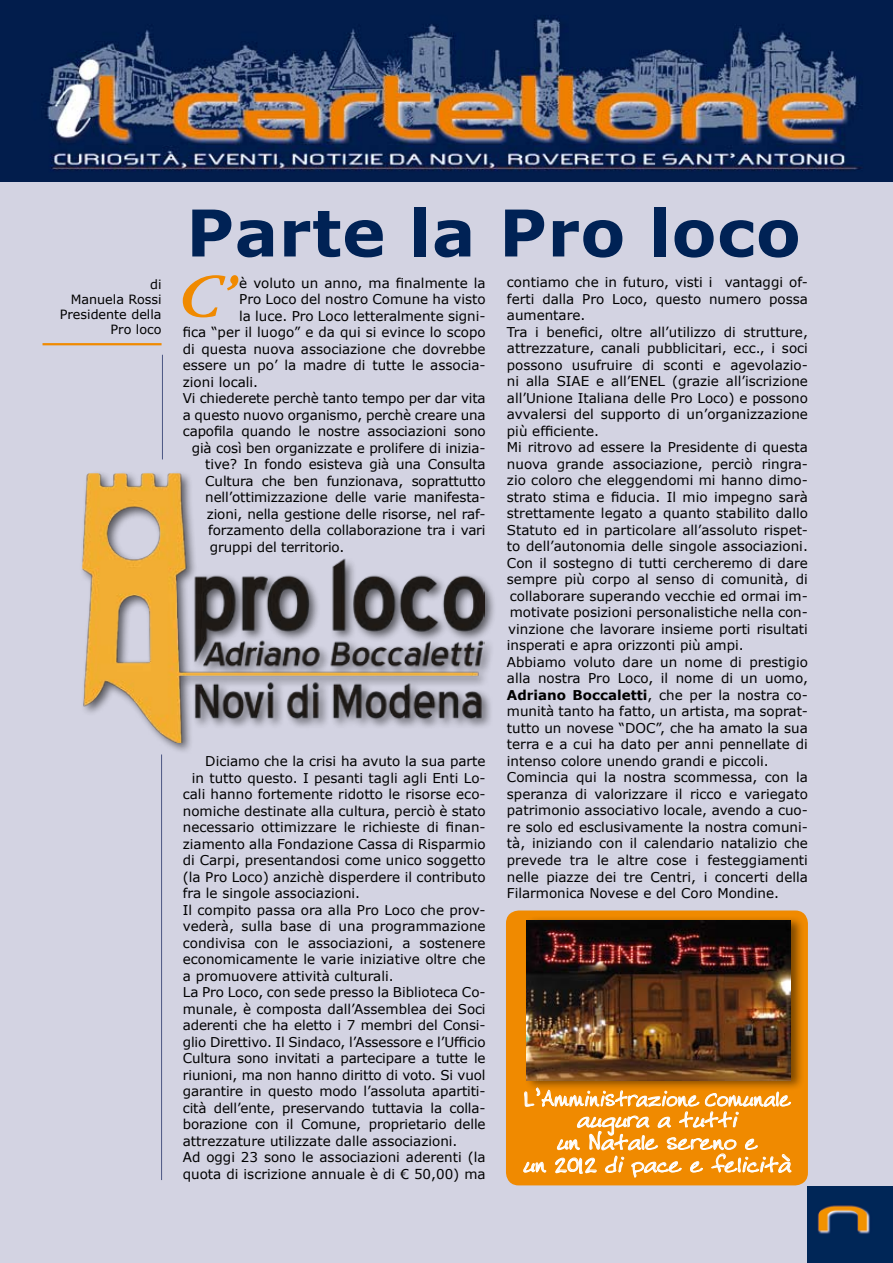
<style>
.page{position:relative;width:893px;height:1263px;background:#d3d3e2}
.page>*{position:absolute;margin:0;border:0;box-sizing:border-box;transform-origin:0 0}
.t1{font:700 64.5px "Verdana";letter-spacing:.01em;color:#025}
.t2{font:italic 700 64.5px "Garamond";color:#f08a00}
.t3{font:22.5px/22px "Libertys Hand";letter-spacing:-.01em;color:#fff;text-align:center}
.t4{font:13.5px/16.5px "Verdana";color:#000}
.t5{font:12.75px/15px "Verdana";color:#000;text-align:right}
.s1{font-weight:700}
</style>
<div class="page">
<div style="left:506px;top:910px;width:302px;height:275px;background:#f08a00;border-radius:13px"></div>
<img style="left:0;top:0;width:893px;height:182px">
<hr style="left:162px;top:355px;width:1px;height:104px;background:#4b5683">
<hr style="left:43px;top:343px;width:119px;height:2px;background:#f08a00">
<svg style="left:523px;top:1092px;width:269px;height:86px"></svg>
<div style="left:79px;top:470px;width:417px;height:284px;background:#000;opacity:.58"></div>
<img style="left:83px;top:474px;width:402px;height:269px">
<hr style="left:161px;top:754px;width:1px;height:426px;background:#4b5683">
<div style="left:524px;top:915px;width:281px;height:177px;background:#000;opacity:.48"></div>
<img style="left:526px;top:921px;width:265px;height:160px">
<p class="t5" style="left:60px;top:276px;width:103px">di<br>Manuela Rossi<br>Presidente della<br>Pro loco</p>
<h1 class="t1" style="left:186px;top:192px;width:616px">Parte la Pro loco</h1>
<h1 class="t2" style="left:180px;top:251px;width:59px">C’</h1>
<p class="t4" style="left:239px;top:274px;width:248px">è voluto un anno, ma finalmente la</p>
<p class="t4" style="left:239px;top:291px;width:248px">Pro Loco del nostro Comune ha visto</p>
<p class="t4" style="left:239px;top:307px;width:248px">la luce. Pro Loco letteralmente signi-</p>
<p class="t4" style="left:183px;top:324px;width:304px">fica “per il luogo” e da qui si evince lo scopo</p>
<p class="t4" style="left:183px;top:340px;width:304px">di questa nuova associazione che dovrebbe</p>
<p class="t4" style="left:183px;top:357px;width:304px">essere un po’ la madre di tutte le associa-</p>
<p class="t4" style="left:183px;top:373px;width:77px">zioni locali.</p>
<p class="t4" style="left:183px;top:390px;width:304px">Vi chiederete perchè tanto tempo per dar vita</p>
<p class="t4" style="left:183px;top:406px;width:304px">a questo nuovo organismo, perchè creare una</p>
<p class="t4" style="left:183px;top:423px;width:304px">capofila quando le nostre associazioni sono</p>
<p class="t4" style="left:192px;top:439px;width:295px">già così ben organizzate e prolifere di inizia-</p>
<p class="t4" style="left:205px;top:456px;width:282px">tive? In fondo esisteva già una Consulta</p>
<p class="t4" style="left:205px;top:472px;width:282px">Cultura che ben funzionava, soprattutto</p>
<p class="t4" style="left:205px;top:489px;width:282px">nell’ottimizzazione delle varie manifesta-</p>
<p class="t4" style="left:207px;top:505px;width:280px">zioni, nella gestione delle risorse, nel raf-</p>
<p class="t4" style="left:208px;top:522px;width:279px">forzamento della collaborazione tra i vari</p>
<p class="t4" style="left:210px;top:538px;width:136px">gruppi del territorio.</p>
<p class="t4" style="left:507px;top:274px;width:303px">contiamo che in futuro, visti i vantaggi of&shy;ferti dalla Pro Loco, questo numero possa aumentare.<br>Tra i benefici, oltre all’utilizzo di strutture, attrezzature, canali pubblicitari, ecc., i soci possono usufruire di sconti e agevolazio&shy;ni alla SIAE e all’ENEL (grazie all’iscrizione all’Unione Italiana delle Pro Loco) e possono avvalersi del supporto di un’organizzazione più efficiente.<br>Mi ritrovo ad essere la Presidente di questa nuova grande associazione, perciò ringra&shy;zio coloro che eleggendomi mi hanno dimo&shy;strato stima e fiducia. Il mio impegno sarà strettamente legato a quanto stabilito dallo Statuto ed in particolare all’assoluto rispet&shy;to dell’autonomia delle singole associazioni.<br>Con il sostegno di tutti cercheremo di dare sempre più corpo al senso di comunità, di collaborare superando vecchie ed ormai im&shy;motivate posizioni personalistiche nella con&shy;vinzione che lavorare insieme porti risultati insperati e apra orizzonti più ampi.<br>Abbiamo voluto dare un nome di prestigio alla nostra Pro Loco, il nome di un uomo, <span class="s1">Adriano Boccaletti</span>, che per la nostra co&shy;munità tanto ha fatto, un artista, ma soprat&shy;tutto un novese “DOC”, che ha amato la sua terra e a cui ha dato per anni pennellate di intenso colore unendo grandi e piccoli.<br>Comincia qui la nostra scommessa, con la speranza di valorizzare il ricco e variegato patrimonio associativo locale, avendo a cuo&shy;re solo ed esclusivamente la nostra comuni&shy;tà, iniziando con il calendario natalizio che prevede tra le altre cose i festeggiamenti nelle piazze dei tre Centri, i concerti della Filarmonica Novese e del Coro Mondine.</p>
<p class="t4" style="left:205px;top:753px;width:282px">Diciamo che la crisi ha avuto la sua parte</p>
<p class="t4" style="left:192px;top:769px;width:295px">in tutto questo. I pesanti tagli agli Enti Lo-</p>
<p class="t4" style="left:183px;top:786px;width:304px">cali hanno fortemente ridotto le risorse eco-</p>
<p class="t4" style="left:183px;top:802px;width:304px">nomiche destinate alla cultura, perciò è stato</p>
<p class="t4" style="left:183px;top:819px;width:304px">necessario ottimizzare le richieste di finan-</p>
<p class="t4" style="left:183px;top:835px;width:304px">ziamento alla Fondazione Cassa di Risparmio</p>
<p class="t4" style="left:183px;top:852px;width:304px">di Carpi, presentandosi come unico soggetto</p>
<p class="t4" style="left:183px;top:868px;width:304px">(la Pro Loco) anzichè disperdere il contributo</p>
<p class="t4" style="left:183px;top:885px;width:179px">fra le singole associazioni.</p>
<p class="t4" style="left:183px;top:901px;width:304px">Il compito passa ora alla Pro Loco che prov-</p>
<p class="t4" style="left:183px;top:918px;width:304px">vederà, sulla base di una programmazione</p>
<p class="t4" style="left:183px;top:934px;width:304px">condivisa con le associazioni, a sostenere</p>
<p class="t4" style="left:183px;top:951px;width:304px">economicamente le varie iniziative oltre che</p>
<p class="t4" style="left:183px;top:967px;width:212px">a promuovere attività culturali.</p>
<p class="t4" style="left:183px;top:984px;width:304px">La Pro Loco, con sede presso la Biblioteca Co-</p>
<p class="t4" style="left:183px;top:1000px;width:304px">munale, è composta dall’Assemblea dei Soci</p>
<p class="t4" style="left:183px;top:1017px;width:304px">aderenti che ha eletto i 7 membri del Consi-</p>
<p class="t4" style="left:183px;top:1033px;width:304px">glio Direttivo. Il Sindaco, l’Assessore e l’Ufficio</p>
<p class="t4" style="left:183px;top:1050px;width:304px">Cultura sono invitati a partecipare a tutte le</p>
<p class="t4" style="left:183px;top:1066px;width:304px">riunioni, ma non hanno diritto di voto. Si vuol</p>
<p class="t4" style="left:183px;top:1083px;width:304px">garantire in questo modo l’assoluta apartiti-</p>
<p class="t4" style="left:183px;top:1099px;width:304px">cità dell’ente, preservando tuttavia la colla-</p>
<p class="t4" style="left:183px;top:1116px;width:304px">borazione con il Comune, proprietario delle</p>
<p class="t4" style="left:183px;top:1132px;width:276px">attrezzature utilizzate dalle associazioni.</p>
<p class="t4" style="left:183px;top:1149px;width:304px">Ad oggi 23 sono le associazioni aderenti (la</p>
<p class="t4" style="left:183px;top:1165px;width:304px">quota di iscrizione annuale è di € 50,00) ma</p>
<h2 class="t3" style="left:523px;top:1086px;width:270px">L’Amministrazione Comunale augura a tutti<br>un Natale sereno e<br>un 2012 di pace e felicità</h2>
</div>
